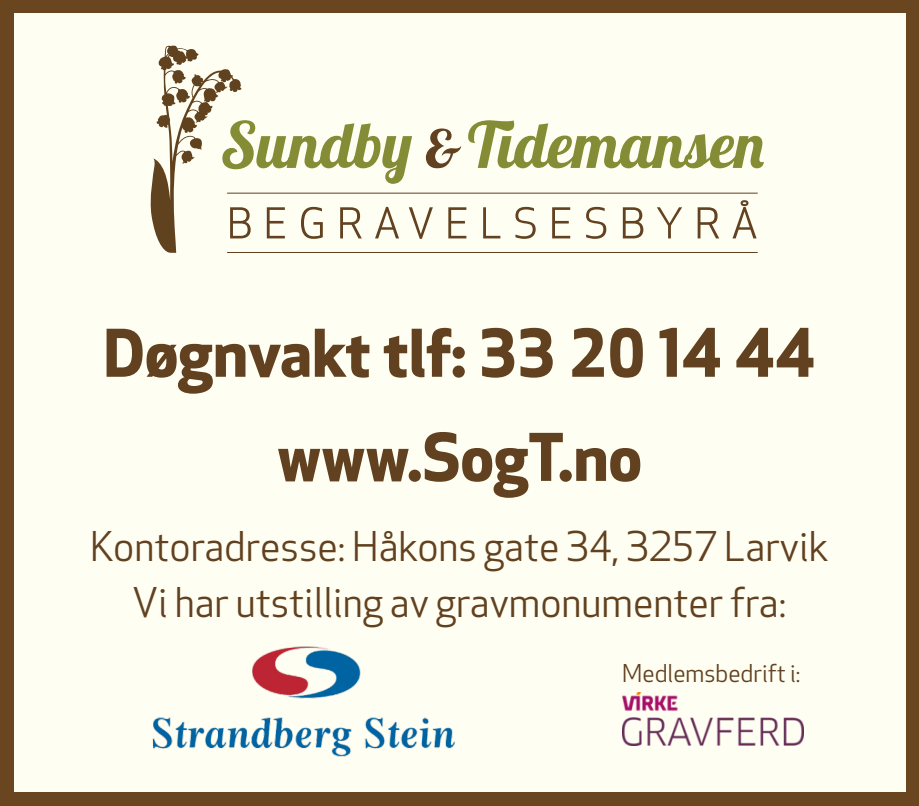
<style>
.page{position:relative;width:919px;height:806px;background:#fff}
.page>*{position:absolute;margin:0;border:0;box-sizing:border-box;transform-origin:0 0}
.t1{font:64px "Apex New PS Bold Proportional";color:#61411f}
.t2{font:40px "Apex New PS Book Proportional";color:#61411f}
.t3{font:24px "Apex New PS Book Proportional";color:#61411f}
</style>
<div class="page">
<div style="left:0;top:0;width:918px;height:805px;background:#694620"></div>
<div style="left:14px;top:14px;width:891px;height:777px;background:#fffef2"></div>
<svg style="left:150px;top:45px;width:614px;height:208px"></svg>
<hr style="left:227px;top:192px;width:530px;height:2px;background:#61411f">
<hr style="left:227px;top:252px;width:530px;height:1px;background:#61411f">
<img style="left:622px;top:692px;width:181px;height:52px">
<img style="left:152px;top:646px;width:303px;height:111px">
<p class="t1" style="left:104px;top:315px;width:713px">Døgnvakt tlf: 33 20 14 44</p>
<p class="t1" style="left:277px;top:419px;width:366px">www.SogT.no</p>
<p class="t2" style="left:90px;top:523px;width:739px">Kontoradresse: Håkons gate 34, 3257 Larvik</p>
<p class="t2" style="left:133px;top:579px;width:655px">Vi har utstilling av gravmonumenter fra:</p>
<p class="t3" style="left:622px;top:659px;width:179px">Medlemsbedrift i:</p>
</div>
